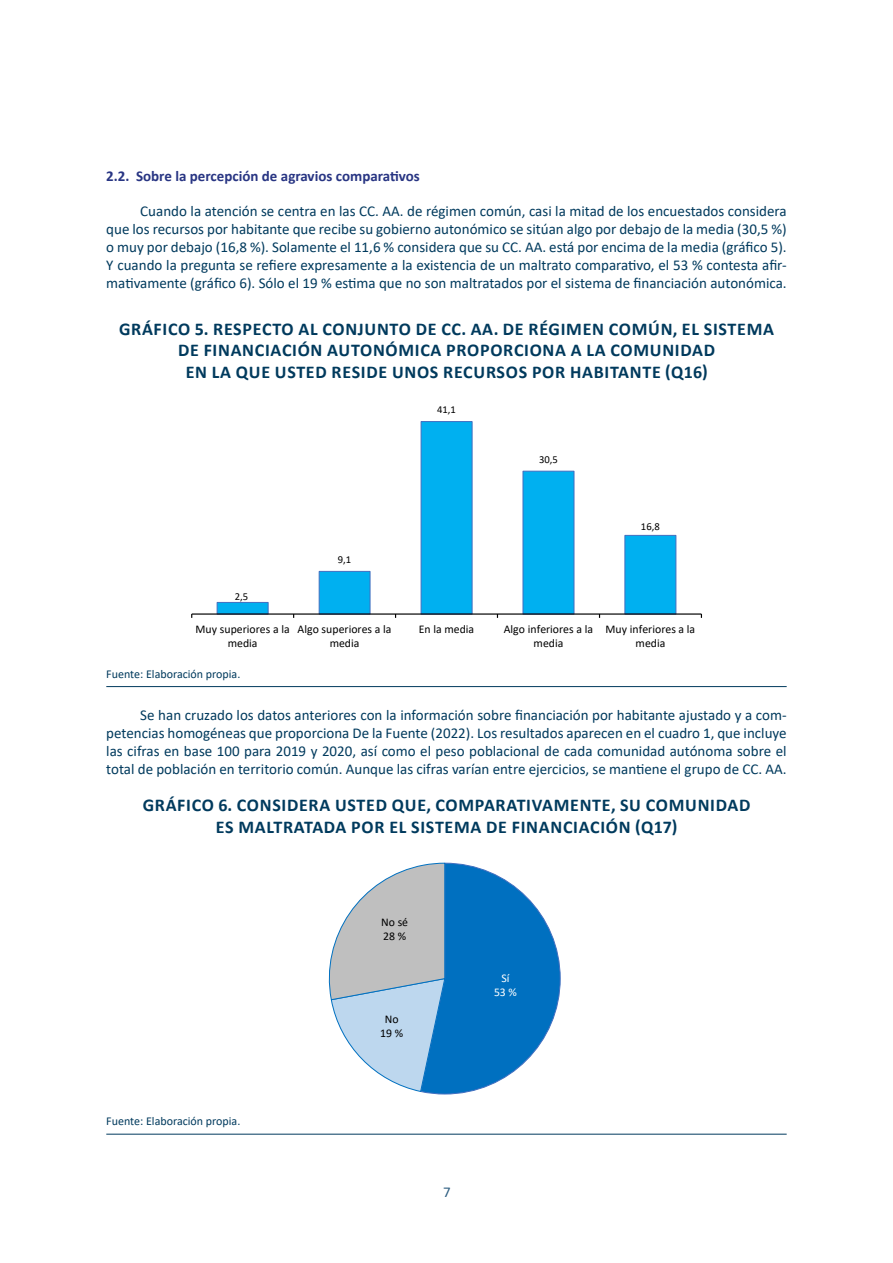
<style>
.page{position:relative;width:893px;height:1263px;background:#fff}
.page>*{position:absolute;margin:0;border:0;box-sizing:border-box;transform-origin:0 0}
.t1{font:700 18px/21.6px "Calibri";letter-spacing:.04em;color:#003a5d;text-align:center}
.t2{font:15px/18px "Calibri";color:#003a5d;text-align:justify}
.t3{font:700 15px "Calibri";color:#283583}
.t4{font:15px "Calibri";color:#2c5d80}
.t5{font:12px "Calibri";color:#003a5d}
.t6{font:11.7px/14.4px "Calibri";color:#000;text-align:center}
.t7{font:11.7px/14.4px "Calibri";color:#fff;text-align:center}
.t8{font:10.65px "Calibri";color:#000}
</style>
<div class="page">
<svg style="left:216px;top:421px;width:461px;height:192px"></svg>
<hr style="left:192px;top:613px;width:509px;height:2px;background:#000">
<hr style="left:106px;top:686px;width:681px;height:1px;background:#003a5d">
<svg style="left:328px;top:862px;width:233px;height:233px"></svg>
<hr style="left:106px;top:1134px;width:681px;height:1px;background:#003a5d">
<p class="t3" style="left:106px;top:166px;width:315px">2.2. Sobre la percepción de agravios comparativos</p>
<p class="t2" style="left:106px;top:202px;width:682px;text-indent:34px">Cuando la atención se centra en las CC. AA. de régimen común, casi la mitad de los encuestados considera que los recursos por habitante que recibe su gobierno autonómico se sitúan algo por debajo de la media (30,5 %) o muy por debajo (16,8 %). Solamente el 11,6 % considera que su CC. AA. está por encima de la media (gráfico 5).<br>Y cuando la pregunta se refiere expresamente a la existencia de un maltrato comparativo, el 53 % contesta afir&shy;mativamente (gráfico 6). Sólo el 19 % estima que no son maltratados por el sistema de financiación autonómica.</p>
<p class="t1" style="left:119px;top:318px;width:656px">GRÁFICO 5. RESPECTO AL CONJUNTO DE CC. AA. DE RÉGIMEN COMÚN, EL SISTEMA<br>DE FINANCIACIÓN AUTONÓMICA PROPORCIONA A LA COMUNIDAD<br>EN LA QUE USTED RESIDE UNOS RECURSOS POR HABITANTE (Q16)</p>
<p class="t8" style="left:235px;top:589px;width:15px">2,5</p>
<p class="t8" style="left:338px;top:552px;width:15px">9,1</p>
<p class="t8" style="left:437px;top:402px;width:20px">41,1</p>
<p class="t8" style="left:539px;top:452px;width:20px">30,5</p>
<p class="t8" style="left:641px;top:519px;width:20px">16,8</p>
<p class="t6" style="left:196px;top:621px;width:96px">Muy superiores a la media</p>
<p class="t6" style="left:298px;top:621px;width:95px">Algo superiores a la media</p>
<p class="t6" style="left:419px;top:621px;width:57px">En la media</p>
<p class="t6" style="left:504px;top:621px;width:91px">Algo inferiores a la media</p>
<p class="t6" style="left:606px;top:621px;width:91px">Muy inferiores a la media</p>
<p class="t5" style="left:106px;top:665px;width:136px">Fuente: Elaboración propia.</p>
<p class="t2" style="left:106px;top:706px;width:682px;text-indent:34px">Se han cruzado los datos anteriores con la información sobre financiación por habitante ajustado y a com&shy;petencias homogéneas que proporciona De la Fuente (2022). Los resultados aparecen en el cuadro 1, que incluye las cifras en base 100 para 2019 y 2020, así como el peso poblacional de cada comunidad autónoma sobre el total de población en territorio común. Aunque las cifras varían entre ejercicios, se mantiene el grupo de CC. AA.</p>
<p class="t1" style="left:143px;top:794px;width:609px">GRÁFICO 6. CONSIDERA USTED QUE, COMPARATIVAMENTE, SU COMUNIDAD<br>ES MALTRATADA POR EL SISTEMA DE FINANCIACIÓN (Q17)</p>
<p class="t5" style="left:106px;top:1113px;width:136px">Fuente: Elaboración propia.</p>
<p class="t6" style="left:381px;top:914px;width:28px;text-align:left">No sé<br>28 %</p>
<p class="t6" style="left:380px;top:1011px;width:25px">No<br>19 %</p>
<p class="t7" style="left:494px;top:970px;width:25px">Sí<br>53 %</p>
<p class="t4" style="left:443px;top:1181px;width:9px">7</p>
</div>
